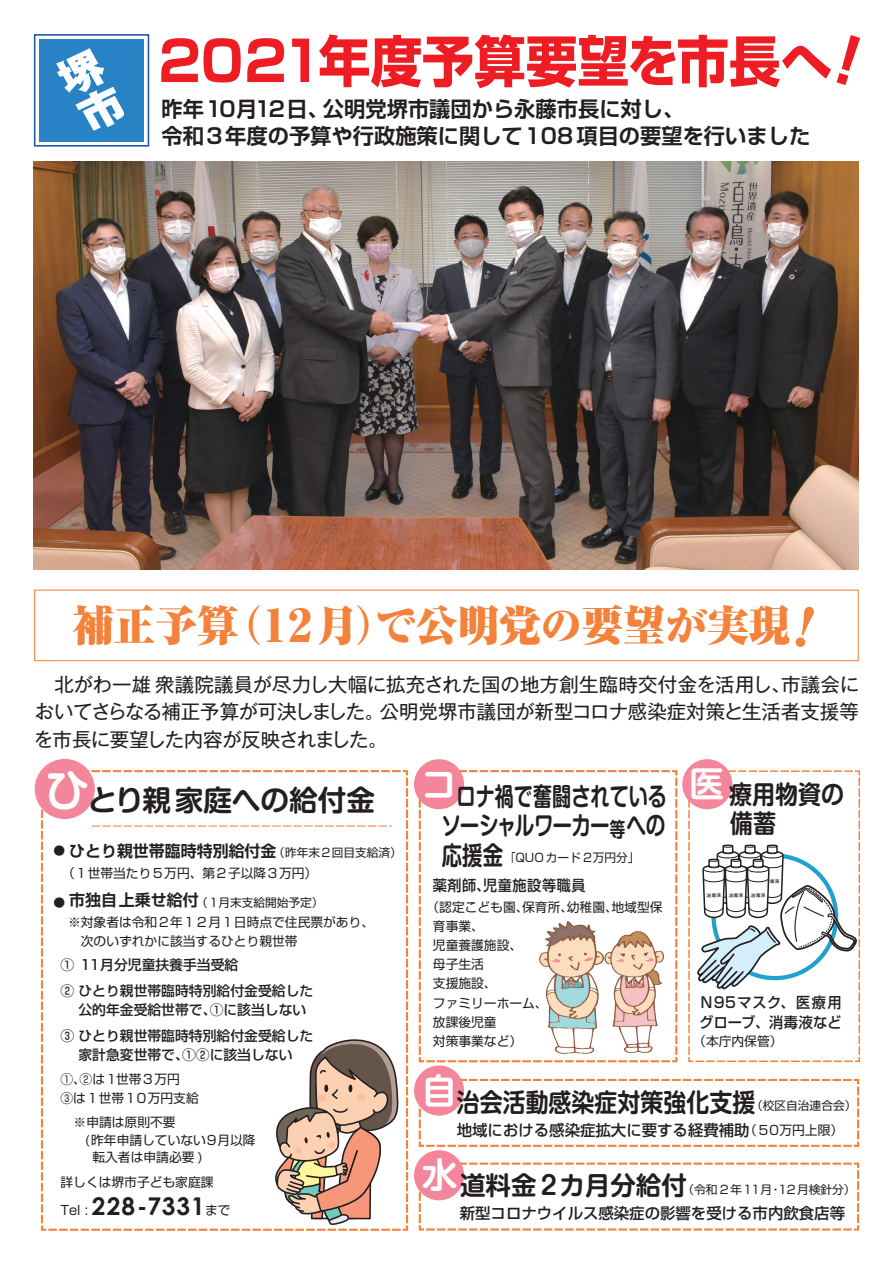
<style>
.page{position:relative;width:893px;height:1263px;background:#fff}
.page>*{position:absolute;margin:0;border:0;box-sizing:border-box;transform-origin:0 0}
.t1{font:700 55.05px "Shin Go Pro";color:#ee1d23;scale:.94 1}
.t2{font:900 41.55px "Ryumin Pro";color:#f4823b}
.t3{font:700 28.65px "Shin M Go Pro De";color:#231f20}
.t4{font:700 25.5px/29.2px "Shin M Go Pro De";color:#231f20;scale:.9 1}
.t5{font:700 25.5px/29.2px "Shin M Go Pro De";color:#231f20;text-align:right;scale:.75 1}
.t6{font:700 24.45px "Century Gothic";letter-spacing:.04em;color:#231f20}
.t7{font:700 21.3px/27.5px "Shin Go Pro De";color:#231f20}
.t8{font:19.5px/27.6px "Gothic MB101 Pro";letter-spacing:-.015em;color:#231f20;text-align:justify}
.t9{font:700 15.9px "Shin Go Pro De";color:#231f20}
.t10{font:500 15.45px "Shin Go Pro";color:#231f20}
.t11{font:500 14.85px/20.2px "Shin Go Pro";letter-spacing:.015em;color:#231f20;scale:.95 1}
.t12{font:500 14.85px "Shin Go Pro";letter-spacing:.035em;color:#231f20;scale:.95 1}
.t13{font:500 13.8px/25.5px "Shin Go Pro";color:#231f20}
.t14{font:12.75px/19.2px "Shin Go Pro";color:#231f20}
.t15{font:11.7px "Shin Go Pro";color:#231f20}
.t16{font:11.7px "Shin Go Pro";color:#231f20;scale:.8 1}
.t17{font:500 4.35px "Shin Go Pro";color:#231f20}
.s1{font-size:43.95px}
.s2{font-size:44.25px;color:#fff}
.s3{font-size:11.7px}
.s4{font-family:"Shin Go Pro";font-weight:400;font-size:11.7px}
.s5{font-family:"Shin Go Pro De";font-weight:700}
.s6{font-family:"Shin Go Pro De";font-weight:700;font-size:15.9px}
.s7{font-family:"Shin Go Pro";font-weight:400;font-size:12.75px}
.s8{font-size:20.25px}
.s9{font-family:"Shin M Go Pro De";font-weight:700;font-size:25.5px}
.s10{font-weight:400;font-size:12.75px}
</style>
<div class="page">
<img style="left:33px;top:161px;width:825px;height:408px">
<div style="left:34px;top:589px;width:825px;height:72px;border:1px solid #f4823b"></div>
<svg style="left:418px;top:769px;width:260px;height:294px"></svg>
<svg style="left:418px;top:1078px;width:442px;height:69px"></svg>
<svg style="left:418px;top:1162px;width:442px;height:69px"></svg>
<div style="left:35px;top:759px;width:60px;height:60px;background:#f3869a;border-radius:50%"></div>
<div style="left:414px;top:759px;width:50px;height:50px;background:#f3869a;border-radius:50%"></div>
<div style="left:682px;top:759px;width:50px;height:50px;background:#f3869a;border-radius:50%"></div>
<div style="left:414px;top:1065px;width:50px;height:50px;background:#f3869a;border-radius:50%"></div>
<div style="left:414px;top:1150px;width:50px;height:50px;background:#f3869a;border-radius:50%"></div>
<svg style="left:40px;top:769px;width:369px;height:462px"></svg>
<img style="left:532px;top:919px;width:142px;height:141px">
<div style="left:34px;top:34px;width:115px;height:113px;border:2px solid #2256a6"></div>
<div style="left:39px;top:39px;width:105px;height:102px;background:#2783c5"></div>
<svg style="left:687px;top:770px;width:173px;height:292px"></svg>
<h1 class="t1" style="left:154px;top:17px;width:723px">２０２１年度予算要望を市長へ</h1>
<h3 class="t7" style="left:161px;top:92px;width:650px">昨年10月12日、公明党堺市議団から永藤市長に対し、<br>令和３年度の予算や行政施策に関して108項目の要望を行いました</h3>
<h2 class="t2" style="left:72px;top:593px;width:719px">補正予算（<span class="s1">１２</span>月）で公明党の要望が実現</h2>
<h3 class="t8" style="left:34px;top:668px;width:827px;text-indent:21px">北がわ一雄衆議院議員が尽力し大幅に拡充された国の地方創生臨時交付金を活用し、市議会においてさらなる補正予算が可決しました。公明党堺市議団が新型コロナ感染症対策と生活者支援等を市長に要望した内容が反映されました。</h3>
<h3 class="t3" style="left:45px;top:776px;width:332px"><span class="s2">ひ</span>とり親家庭への給付金</h3>
<p class="t9" style="left:54px;top:838px;width:350px"><span class="s3">●</span> ひとり親世帯臨時特別給付金<span class="s4">（昨年末２回目支給済）</span></p>
<p class="t14" style="left:62px;top:861px;width:257px">（１世帯当たり５万円、第２子以降３万円）</p>
<p class="t15" style="left:54px;top:892px;width:272px"><span class="s5">●</span> <span class="s6">市独自上乗せ給付</span>（１月末支給開始予定）</p>
<p class="t14" style="left:81px;top:911px;width:295px;text-indent:-13px">※対象者は令和２年１２月１日時点で住民票があり、次のいずれかに該当するひとり親世帯</p>
<p class="t13" style="left:61px;top:951px;width:254px">① １１月分児童扶養手当受給<br>② ひとり親世帯臨時特別給付金受給した</p>
<p class="t13" style="left:61px;top:995px;width:254px;text-indent:18px">公的年金受給世帯で、①に該当しない<br>③ ひとり親世帯臨時特別給付金受給した</p>
<p class="t13" style="left:78px;top:1040px;width:216px">家計急変世帯で、①②に該当しない</p>
<p class="t14" style="left:61px;top:1068px;width:140px">①、②は１世帯３万円<br>③は１世帯１０万円支給</p>
<p class="t14" style="left:74px;top:1110px;width:104px">※申請は原則不要</p>
<p class="t14" style="left:85px;top:1128px;width:172px">(昨年申請していない9月以降</p>
<p class="t14" style="left:92px;top:1145px;width:111px">転入者は申請必要 )</p>
<p class="t14" style="left:61px;top:1171px;width:155px">詳しくは堺市子ども家庭課</p>
<h3 class="t6" style="left:61px;top:1191px;width:172px"><span class="s7">Tel :</span> 228-7331<span class="s7">まで</span></h3>
<h3 class="t5" style="left:421px;top:779px;width:329px"><sup>コ</sup>ロナ禍で奮闘されているソーシャルワーカー<span class="s8">等</span>への</h3>
<p class="t16" style="left:442px;top:848px;width:248px"><span class="s9">応援金</span>「QUOカード 2万円分」</p>
<p class="t12" style="left:433px;top:873px;width:162px">薬剤師、児童施設等職員</p>
<p class="t14" style="left:433px;top:896px;width:231px;text-indent:-6px">（認定こども園、保育所、幼稚園、地域型保育事業、<br>児童養護施設、<br>母子生活<br>支援施設、<br>ファミリーホーム、<br>放課後児童<br>対策事業など）</p>
<h3 class="t4" style="left:730px;top:777px;width:128px;text-indent:-41px"><sup>医</sup>療用物資の備蓄</h3>
<p class="t17" style="left:712px;top:892px;width:6px">毒</p>
<p class="t17" style="left:734px;top:892px;width:6px">毒</p>
<p class="t17" style="left:756px;top:892px;width:6px">毒</p>
<p class="t17" style="left:770px;top:878px;width:6px">毒</p>
<p class="t11" style="left:700px;top:990px;width:151px">Ｎ９５マスク、医療用グローブ、消毒液など</p>
<p class="t14" style="left:693px;top:1030px;width:91px">（本庁内保管）</p>
<h3 class="t4" style="left:422px;top:1084px;width:484px"><sup>自</sup>治会活動感染症対策強化支援<span class="s4">（校区自治連合会）</span></h3>
<p class="t10" style="left:457px;top:1117px;width:388px">地域における感染症拡大に要する経費補助<span class="s10">（５０万円上限）</span></p>
<p class="t15" style="left:422px;top:1180px;width:435px"><sup>水</sup><span class="s9">道料金 2カ月分給付</span>（令和 2 年11月・12月検針分）</p>
<p class="t10" style="left:460px;top:1201px;width:387px">新型コロナウイルス感染症の影響を受ける市内飲食店等</p>
</div>
